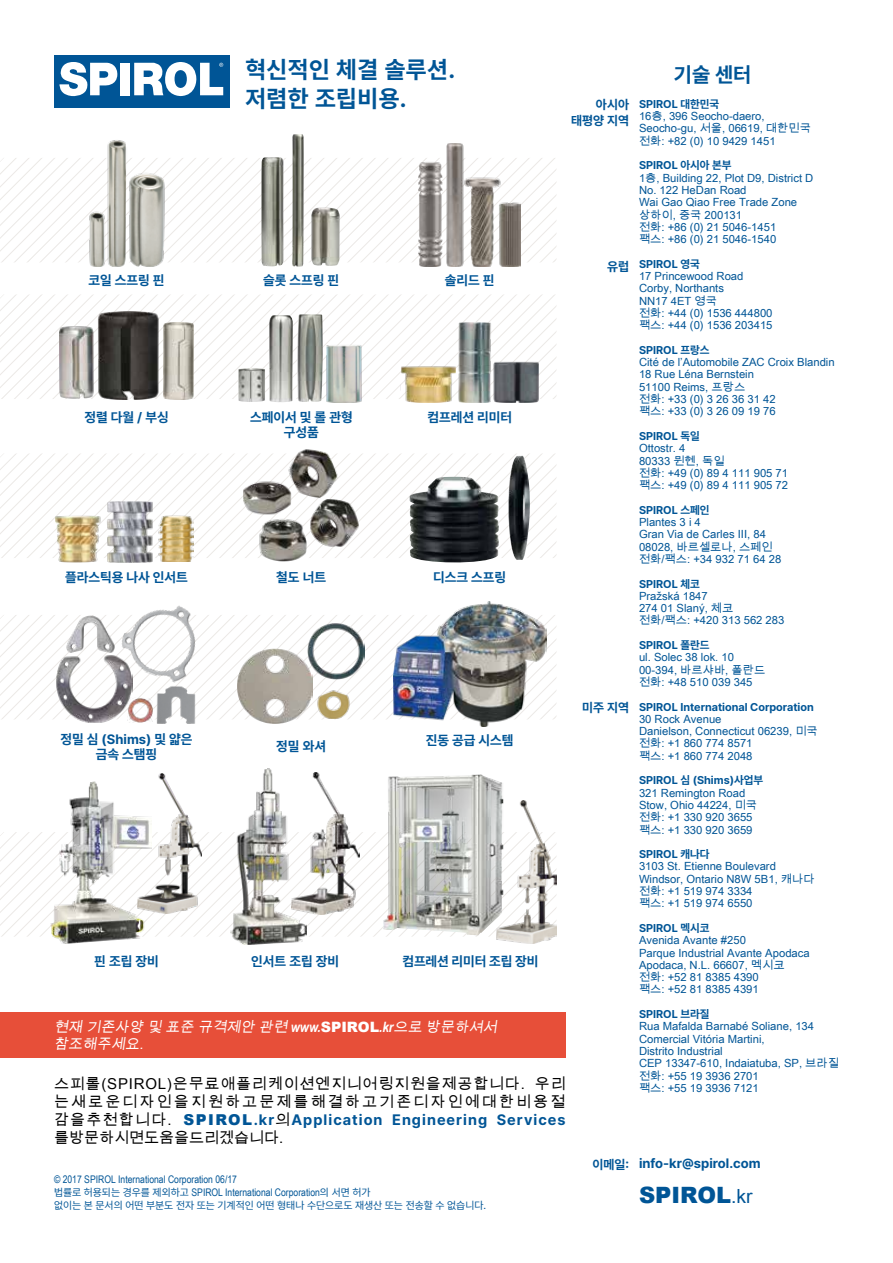
<style>
.page{position:relative;width:893px;height:1263px;background:#fff}
.page>*{position:absolute;margin:0;border:0;box-sizing:border-box;transform-origin:0 0}
.t1{font:700 24px/28.8px "Pretendard";letter-spacing:.02em;color:#005596}
.t2{font:900 22.5px "Arial";color:#005596}
.t3{font:700 21px "Pretendard";color:#005596}
.t4{font:15px/18px "Arial Unicode MS";letter-spacing:.095em;color:#000}
.t5{font:700 15px "Pretendard";letter-spacing:.07em;color:#005596}
.t6{font:15px "Arial Unicode MS";color:#000}
.t7{font:14.25px/17.1px "Arial Unicode MS";color:#fff}
.t8{font:700 13.5px/15px "Pretendard";color:#005596;text-align:center}
.t9{font:700 12.75px/15.3px "Pretendard";color:#005596;text-align:right}
.t10{font:11.25px/12.3px "Arial Unicode MS";color:#005596}
.t11{font:700 11.25px "Pretendard";color:#005596}
.t12{font:10.5px/12.6px "Arial Narrow";color:#005596}
.t13{font:10.5px "Pretendard";color:#005596}
.s1{font-family:"Arial Narrow";font-weight:700;font-style:italic}
.s2{font-family:"Arial";font-weight:900}
.s3{font-family:"Arial Unicode MS";font-weight:400;color:#000}
.s4{font-family:"Pretendard"}
.s5{font-family:"Arial Unicode MS";font-weight:400;font-size:19.5px}
</style>
<div class="page">
<svg style="left:0;top:158px;width:419px;height:104px"></svg>
<svg style="left:0;top:294px;width:512px;height:105px"></svg>
<svg style="left:0;top:453px;width:504px;height:105px"></svg>
<svg style="left:0;top:615px;width:393px;height:104px"></svg>
<svg style="left:0;top:832px;width:497px;height:105px"></svg>
<div style="left:0;top:1012px;width:566px;height:46px;background:#e74f39"></div>
<div style="left:54px;top:55px;width:176px;height:52px;background:#005596"></div>
<div style="left:120px;top:63px;width:10px;height:32px;background:#fff"></div>
<svg style="left:59px;top:62px;width:59px;height:34px"></svg>
<svg style="left:134px;top:62px;width:89px;height:34px"></svg>
<img style="left:98px;top:311px;width:61px;height:88px">
<img style="left:163px;top:323px;width:30px;height:76px">
<img style="left:60px;top:311px;width:34px;height:88px">
<img style="left:326px;top:313px;width:38px;height:90px">
<img style="left:238px;top:314px;width:86px;height:88px">
<img style="left:458px;top:322px;width:34px;height:81px">
<img style="left:492px;top:322px;width:47px;height:81px">
<img style="left:401px;top:335px;width:55px;height:68px">
<img style="left:55px;top:502px;width:97px;height:60px">
<img style="left:152px;top:485px;width:42px;height:77px">
<img style="left:243px;top:449px;width:116px;height:113px">
<img style="left:410px;top:456px;width:120px;height:106px">
<img style="left:237px;top:648px;width:75px;height:75px">
<img style="left:308px;top:622px;width:57px;height:58px">
<img style="left:315px;top:685px;width:38px;height:33px">
<img style="left:393px;top:602px;width:153px;height:124px">
<img style="left:154px;top:686px;width:43px;height:38px">
<img style="left:133px;top:698px;width:20px;height:24px">
<img style="left:56px;top:653px;width:77px;height:69px">
<img style="left:64px;top:615px;width:50px;height:40px">
<img style="left:114px;top:605px;width:96px;height:81px">
<img style="left:231px;top:769px;width:75px;height:176px">
<img style="left:292px;top:772px;width:67px;height:143px">
<img style="left:382px;top:774px;width:121px;height:161px">
<img style="left:497px;top:800px;width:59px;height:143px">
<img style="left:152px;top:773px;width:50px;height:140px">
<img style="left:50px;top:781px;width:102px;height:162px">
<img style="left:84px;top:140px;width:85px;height:126px">
<img style="left:261px;top:134px;width:43px;height:133px">
<img style="left:311px;top:207px;width:29px;height:59px">
<img style="left:419px;top:144px;width:102px;height:122px">
<h1 class="t1" style="left:245px;top:54px;width:211px">혁신적인 체결 솔루션. 저렴한 조립비용.</h1>
<h3 class="t3" style="left:674px;top:59px;width:79px">기술 센터</h3>
<p class="t11" style="left:639px;top:96px;width:82px">SPIROL 대한민국</p>
<p class="t10" style="left:639px;top:110px;width:173px">16층, 396 Seocho-daero,<br>Seocho-gu, 서울, 06619, 대한민국 전화: +82 (0) 10 9429 1451</p>
<p class="t11" style="left:639px;top:157px;width:94px">SPIROL 아시아 본부</p>
<p class="t10" style="left:639px;top:171px;width:176px">1층, Building 22, Plot D9, District D<br>No. 122 HeDan Road<br>Wai Gao Qiao Free Trade Zone 상하이, 중국 200131<br>전화: +86 (0) 21 5046-1451<br>팩스: +86 (0) 21 5046-1540</p>
<p class="t11" style="left:639px;top:256px;width:62px">SPIROL 영국</p>
<p class="t10" style="left:639px;top:270px;width:135px">17 Princewood Road<br>Corby, Northants<br>NN17 4ET 영국<br>전화: +44 (0) 1536 444800 팩스: +44 (0) 1536 203415</p>
<p class="t11" style="left:639px;top:342px;width:72px">SPIROL 프랑스</p>
<p class="t10" style="left:639px;top:356px;width:197px">Cité de l’Automobile ZAC Croix Blandin<br>18 Rue Léna Bernstein<br>51100 Reims, 프랑스<br>전화: +33 (0) 3 26 36 31 42<br>팩스: +33 (0) 3 26 09 19 76</p>
<p class="t11" style="left:639px;top:428px;width:62px">SPIROL 독일</p>
<p class="t10" style="left:639px;top:442px;width:151px">Ottostr. 4<br>80333 뮌헨, 독일<br>전화: +49 (0) 89 4 111 905 71 팩스: +49 (0) 89 4 111 905 72</p>
<p class="t11" style="left:639px;top:502px;width:72px">SPIROL 스페인</p>
<p class="t10" style="left:639px;top:516px;width:144px">Plantes 3 i 4<br>Gran Via de Carles III, 84<br>08028, 바르셀로나, 스페인 전화/팩스: +34 932 71 64 28</p>
<p class="t11" style="left:639px;top:575px;width:62px">SPIROL 체코</p>
<p class="t10" style="left:639px;top:589px;width:147px">Pražská 1847<br>274 01 Slaný, 체코 전화/팩스: +420 313 562 283</p>
<p class="t11" style="left:639px;top:637px;width:72px">SPIROL 폴란드</p>
<p class="t10" style="left:639px;top:651px;width:128px">ul. Solec 38 lok. 10<br>00-394, 바르샤바, 폴란드 전화: +48 510 039 345</p>
<p class="t11" style="left:639px;top:698px;width:176px">SPIROL International Corporation</p>
<p class="t10" style="left:639px;top:712px;width:180px">30 Rock Avenue<br>Danielson, Connecticut 06239, 미국 전화: +1 860 774 8571<br>팩스: +1 860 774 2048</p>
<p class="t11" style="left:639px;top:772px;width:126px">SPIROL 심 (Shims)사업부</p>
<p class="t10" style="left:639px;top:786px;width:120px">321 Remington Road<br>Stow, Ohio 44224, 미국 전화: +1 330 920 3655 팩스: +1 330 920 3659</p>
<p class="t11" style="left:639px;top:846px;width:72px">SPIROL 캐나다</p>
<p class="t10" style="left:639px;top:860px;width:177px">3103 St. Etienne Boulevard<br>Windsor, Ontario N8W 5B1, 캐나다 전화: +1 519 974 3334<br>팩스: +1 519 974 6550</p>
<p class="t11" style="left:639px;top:920px;width:72px">SPIROL 멕시코</p>
<p class="t10" style="left:639px;top:934px;width:172px">Avenida Avante #250<br>Parque Industrial Avante Apodaca<br>Apodaca, N.L. 66607, 멕시코 전화: +52 81 8385 4390<br>팩스: +52 81 8385 4391</p>
<p class="t11" style="left:639px;top:1006px;width:72px">SPIROL 브라질</p>
<p class="t10" style="left:639px;top:1020px;width:201px">Rua Mafalda Barnabé Soliane, 134<br>Comercial Vitória Martini,<br>Distrito Industrial<br>CEP 13347-610, Indaiatuba, SP, 브라질 전화: +55 19 3936 2701<br>팩스: +55 19 3936 7121</p>
<p class="t9" style="left:571px;top:97px;width:60px">아시아 태평양 지역</p>
<p class="t9" style="left:607px;top:258px;width:24px">유럽</p>
<p class="t8" style="left:88px;top:273px;width:78px">코일 스프링 핀</p>
<p class="t8" style="left:263px;top:273px;width:78px">슬롯 스프링 핀</p>
<p class="t8" style="left:445px;top:273px;width:51px">솔리드 핀</p>
<p class="t8" style="left:84px;top:410px;width:86px">정렬 다월 / 부싱</p>
<p class="t8" style="left:250px;top:410px;width:104px">스페이서 및 롤 관형 구성품</p>
<p class="t8" style="left:427px;top:410px;width:86px">컴프레션 리미터</p>
<p class="t8" style="left:65px;top:570px;width:124px">플라스틱용 나사 인서트</p>
<p class="t8" style="left:276px;top:570px;width:51px">철도 너트</p>
<p class="t8" style="left:433px;top:570px;width:75px">디스크 스프링</p>
<p class="t9" style="left:582px;top:699px;width:48px">미주 지역</p>
<p class="t8" style="left:60px;top:731px;width:134px">정밀 심 (Shims) 및 얇은</p>
<p class="t8" style="left:276px;top:738px;width:51px">정밀 와셔</p>
<p class="t8" style="left:426px;top:732px;width:89px">진동 공급 시스템</p>
<p class="t8" style="left:96px;top:746px;width:63px">금속 스탬핑</p>
<p class="t8" style="left:94px;top:953px;width:66px">핀 조립 장비</p>
<p class="t8" style="left:251px;top:953px;width:89px">인서트 조립 장비</p>
<p class="t8" style="left:403px;top:953px;width:137px">컴프레션 리미터 조립 장비</p>
<p class="t7" style="left:54px;top:1018px;width:447px">현재 기존사양 및 표준 규격제안 관련 <span class="s1">www.</span><span class="s2">SPIROL</span><span class="s1">.kr</span>으로 방문하셔서 참조해주세요.</p>
<h3 class="t4" style="left:54px;top:1074px;width:513px">스피롤(SPIROL)은무료애플리케이션엔지니어링지원을제공합니다. 우리 는새로운디자인을지원하고문제를해결하고기존디자인에대한비용절</h3>
<h3 class="t5" style="left:54px;top:1109px;width:513px"><span class="s3">감을추천합니다.</span> <span class="s2">SPIROL</span>.kr<span class="s3">의</span>Application Engineering Services</h3>
<h3 class="t6" style="left:54px;top:1127px;width:231px">를방문하시면도움을드리겠습니다.</h3>
<p class="t12" style="left:54px;top:1173px;width:318px">© 2017 SPIROL International Corporation 06/17<br><span class="s4">법률로 허용되는 경우를 제외하고</span> SPIROL International Corporation<span class="s4">의 서면 허가</span></p>
<p class="t13" style="left:54px;top:1197px;width:434px">없이는 본 문서의 어떤 부분도 전자 또는 기계적인 어떤 형태나 수단으로도 재생산 또는 전송할 수 없습니다.</p>
<p class="t9" style="left:592px;top:1156px;width:38px">이메일:</p>
<p class="t8" style="left:639px;top:1155px;width:123px">info-kr@spirol.com</p>
<h2 class="t2" style="left:639px;top:1178px;width:115px">SPIROL<span class="s5">.kr</span></h2>
</div>
